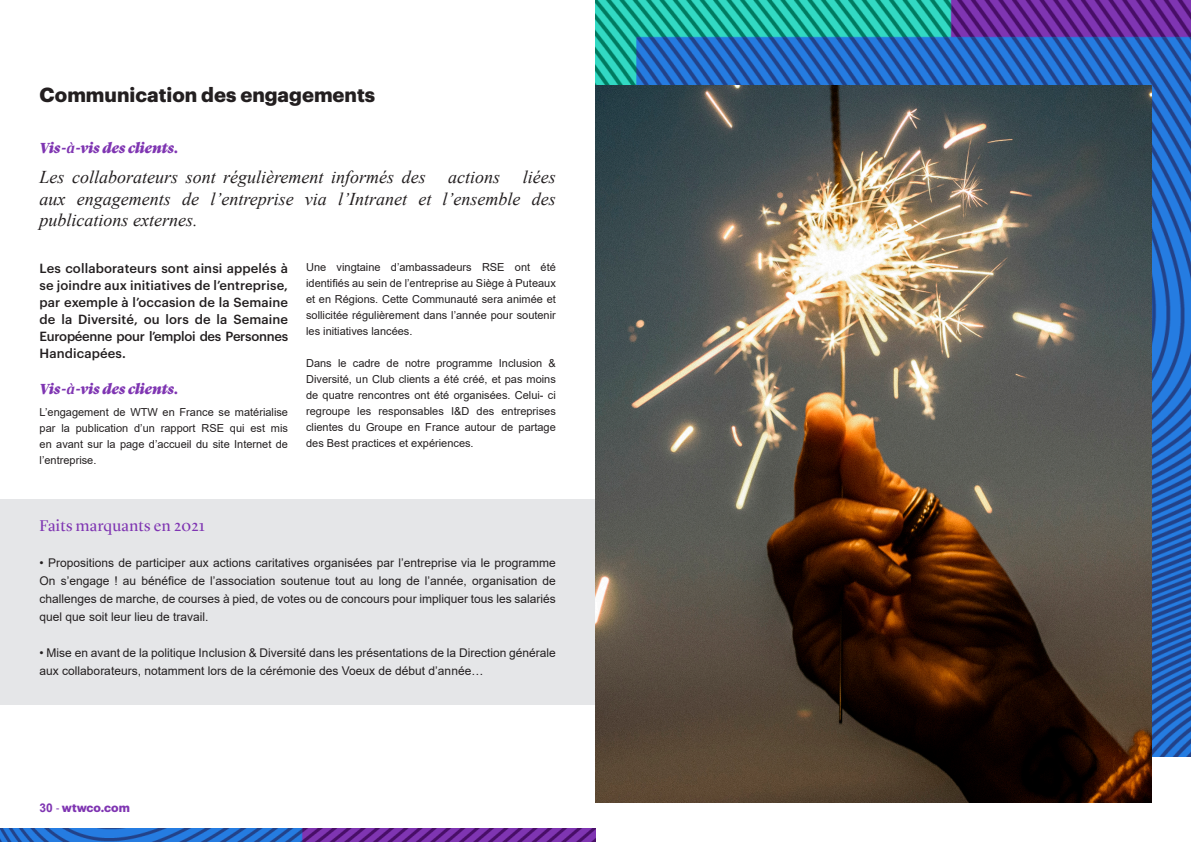
<style>
.page{position:relative;width:1191px;height:842px;background:#fff}
.page>*{position:absolute;margin:0;border:0;box-sizing:border-box;transform-origin:0 0}
.SOUS_TITRES{font:700 20px "Graphik";color:#231f20}
.Exergue_Ultraviolet{font:italic 18px/22px "Times New Roman";color:#231f20;text-align:right}
.exergue_lyon_regular{font:16px "Lyon Display Web";letter-spacing:.02em;color:#7f35b2}
.Exergue_Ultraviolet-2{font:italic 900 15px "Lyon Display Web";color:#7f35b2}
.Exergue_Black{font:500 13px/17px "Graphik";letter-spacing:-.02em;color:#231f20;text-align:justify}
.exergue_lyon_regular-2{font:12px/18px "Arial";color:#231f20;text-align:justify}
.PARAGRAPHE{font:12px/18px "Arial";color:#231f20}
.Page_Footer__6pt_Bla{font:700 12px "Graphik";color:#7f35b2}
.PARAGRAPHE-2{font:11px/16px "Arial";color:#231f20;text-align:justify}
.s1{font-family:"Cambria";font-weight:700}
.s2{font-family:"Arial"}
.s3{font-family:"Arial Narrow";font-weight:400}
</style>
<div class="page">
<img style="left:0;top:828px;width:595px;height:14px">
<img style="left:595px;top:0;width:596px;height:756px">
<img style="left:595px;top:86px;width:556px;height:716px">
<div style="left:0;top:499px;width:594px;height:206px;background:#e5e6e8"></div>
<p class="SOUS_TITRES" style="left:40px;top:79px;width:337px">Communication des engagements</p>
<p class="Exergue_Ultraviolet-2" style="left:40px;top:141px;width:141px">Vis-<span class="s1">à</span>-vis des clients.</p>
<p class="Exergue_Ultraviolet" style="left:40px;top:165px;width:387px">Les collaborateurs sont régulièrement informés des</p>
<p class="Exergue_Ultraviolet" style="left:448px;top:165px;width:54px">actions</p>
<p class="Exergue_Ultraviolet" style="left:40px;top:165px;width:518px">liées<br>aux engagements de l’entreprise via l’Intranet et l’ensemble des</p>
<p class="Exergue_Ultraviolet" style="left:40px;top:208px;width:159px">publications externes.</p>
<p class="Exergue_Black" style="left:40px;top:259px;width:250px">Les collaborateurs sont ainsi appelés à se joindre aux initiatives de l’entreprise, par exemple à l’occasion de la Semaine de la Diversité, ou lors de la Semaine Européenne pour l’emploi des Personnes Handicapées.</p>
<p class="Exergue_Ultraviolet-2" style="left:40px;top:383px;width:141px">Vis-<span class="s1">à</span>-vis des clients.</p>
<p class="PARAGRAPHE-2" style="left:40px;top:404px;width:250px">L’engagement de WTW en France se matérialise par la publication d’un rapport RSE qui est mis en avant sur la page d’accueil du site Internet de</p>
<p class="PARAGRAPHE-2" style="left:40px;top:452px;width:58px">l’entreprise.</p>
<p class="PARAGRAPHE-2" style="left:306px;top:259px;width:251px">Une vingtaine d’ambassadeurs RSE ont été</p>
<p class="PARAGRAPHE-2" style="left:306px;top:275px;width:251px">identifiés au sein de l’entreprise au Siège à Puteaux et en Régions. Cette Communauté sera animée et sollicitée régulièrement dans l’année pour soutenir les initiatives lancées.</p>
<p class="PARAGRAPHE-2" style="left:306px;top:355px;width:251px">Dans le cadre de notre programme Inclusion &amp;</p>
<p class="PARAGRAPHE-2" style="left:306px;top:371px;width:251px">Diversité, un Club clients a été créé, et pas moins de quatre rencontres ont été organisées. Celui- ci regroupe les responsables I&amp;D des entreprises clientes du Groupe en France autour de partage des Best practices et expériences.</p>
<p class="exergue_lyon_regular" style="left:40px;top:519px;width:167px">Faits marquants en 2021</p>
<p class="exergue_lyon_regular-2" style="left:40px;top:554px;width:518px">• Propositions de participer aux actions caritatives organisées par l’entreprise via le programme On s’engage ! au bénéfice de l’association soutenue tout au long de l’année, organisation de challenges de marche, de courses à pied, de votes ou de concours pour impliquer tous les salariés quel que soit leur lieu de travail.</p>
<p class="PARAGRAPHE" style="left:40px;top:644px;width:518px">• Mise en avant de la politique Inclusion &amp; Diversité dans les présentations de la Direction générale aux collaborateurs, notamment lors de la cérémonie des Voeux de début d’année…</p>
<p class="Page_Footer__6pt_Bla" style="left:40px;top:799px;width:92px"><span class="s2">30</span> <span class="s3">-</span> wtwco.com</p>
</div>
